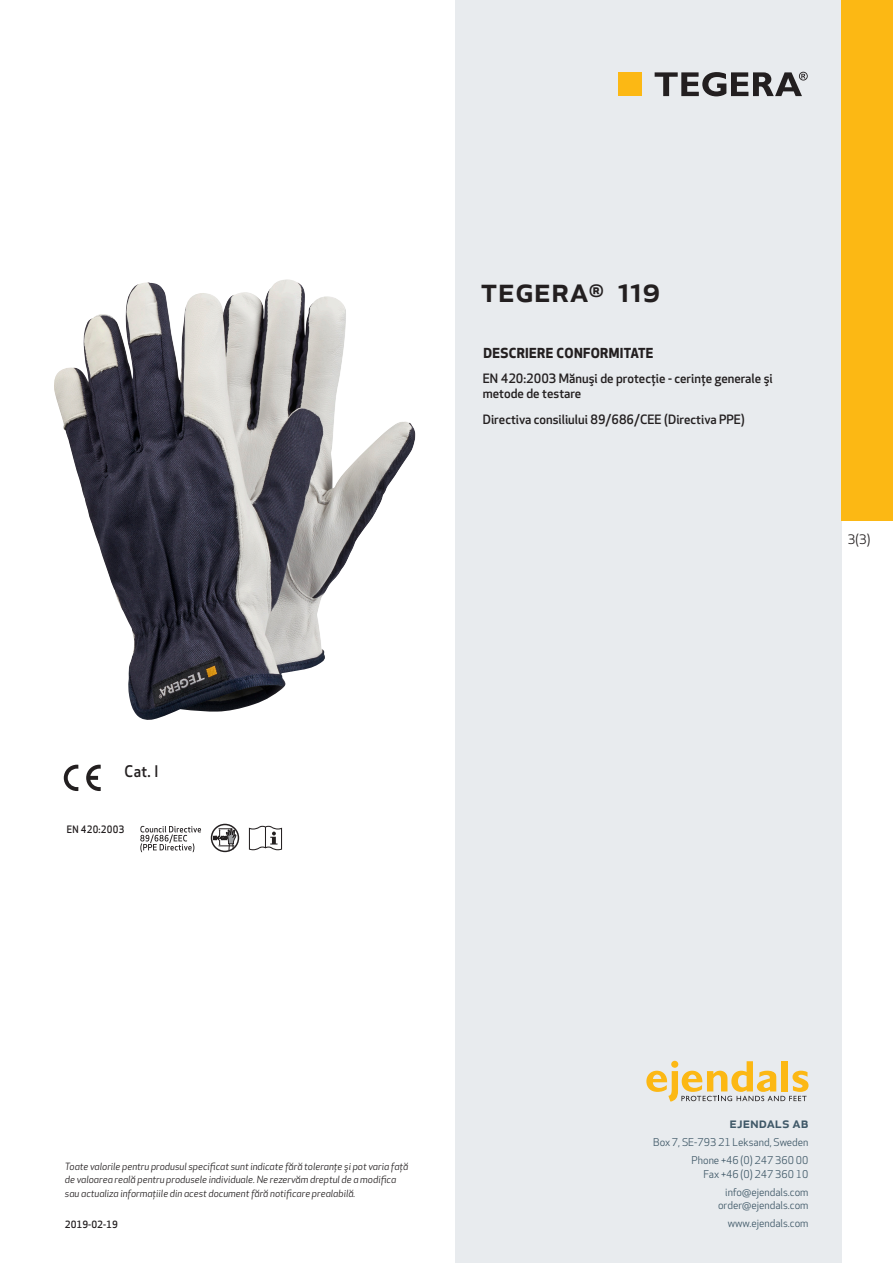
<style>
.page{position:relative;width:893px;height:1263px;background:#fff}
.page>*{position:absolute;margin:0;border:0;box-sizing:border-box;transform-origin:0 0}
.prodname{font:500 34.5px "Apex New";color:#231f20}
.Artikel{font:500 15.6px "Apex New";color:#231f20;scale:.95 1}
.t1{font:500 15px "Apex New";color:#405968}
.Compliance_body{font:700 13.5px "Apex New";letter-spacing:.025em;color:#231f20}
.t2{font:12.75px "Apex New";color:#231f20}
.Compliance_body-2{font:500 12.6px/15px "Apex New";color:#231f20}
.t3{font:10.5px/18px "Apex New";color:#405968;text-align:right}
.t4{font:500 10.05px "Apex New";letter-spacing:.025em;color:#231f20;scale:.95 1}
.t5{font:italic 9.75px/13.5px "Apex New";color:#231f20}
.t6{font:500 9.75px "Apex New";color:#231f20}
</style>
<div class="page">
<div style="left:455px;top:0;width:387px;height:1263px;background:#e8ebee"></div>
<svg style="left:646px;top:1061px;width:162px;height:40px"></svg>
<svg style="left:86px;top:765px;width:15px;height:26px"></svg>
<svg style="left:64px;top:765px;width:14px;height:26px"></svg>
<svg style="left:140px;top:826px;width:61px;height:26px"></svg>
<svg style="left:214px;top:824px;width:22px;height:26px"></svg>
<div style="left:211px;top:824px;width:28px;height:28px;border:1px solid #231f20;border-radius:50%"></div>
<svg style="left:249px;top:826px;width:33px;height:24px"></svg>
<div style="left:618px;top:72px;width:24px;height:24px;background:#fcb814"></div>
<svg style="left:655px;top:72px;width:153px;height:24px"></svg>
<div style="left:842px;top:0;width:51px;height:520px;background:#fcb814"></div>
<img style="left:54px;top:282px;width:362px;height:438px">
<p class="Artikel" style="left:125px;top:761px;width:37px">Cat. I</p>
<p class="t4" style="left:67px;top:823px;width:62px">EN 420:2003</p>
<p class="prodname" style="left:480px;top:266px;width:182px">TEGERA<sup>®</sup> 119</p>
<p class="Compliance_body" style="left:483px;top:343px;width:172px">DESCRIERE CONFORMITATE</p>
<p class="Compliance_body-2" style="left:483px;top:371px;width:291px">EN 420:2003 Mănuşi de protecţie - cerinţe generale şi metode de testare</p>
<p class="Compliance_body-2" style="left:483px;top:411px;width:264px">Directiva consiliului 89/686/CEE (Directiva PPE)</p>
<h3 class="t2" style="left:848px;top:531px;width:24px">3(3)</h3>
<p class="t5" style="left:65px;top:1159px;width:345px">Toate valorile pentru produsul specificat sunt indicate fără toleranţe şi pot varia faţă de valoarea reală pentru produsele individuale. Ne rezervăm dreptul de a modifica sau actualiza informaţiile din acest document fără notificare prealabilă.</p>
<p class="t6" style="left:65px;top:1218px;width:54px">2019-02-19</p>
<h3 class="t1" style="left:729px;top:1113px;width:80px">ejendals ab</h3>
<p class="t3" style="left:653px;top:1133px;width:157px">Box 7, SE-793 21 Leksand, Sweden<br>Phone +46 (0) 247 360 00</p>
<p class="t3" style="left:703px;top:1165px;width:107px">Fax +46 (0) 247 360 10 info@ejendals.com</p>
<p class="t3" style="left:718px;top:1196px;width:92px">order@ejendals.com</p>
<p class="t3" style="left:728px;top:1215px;width:82px">www.ejendals.com</p>
</div>
